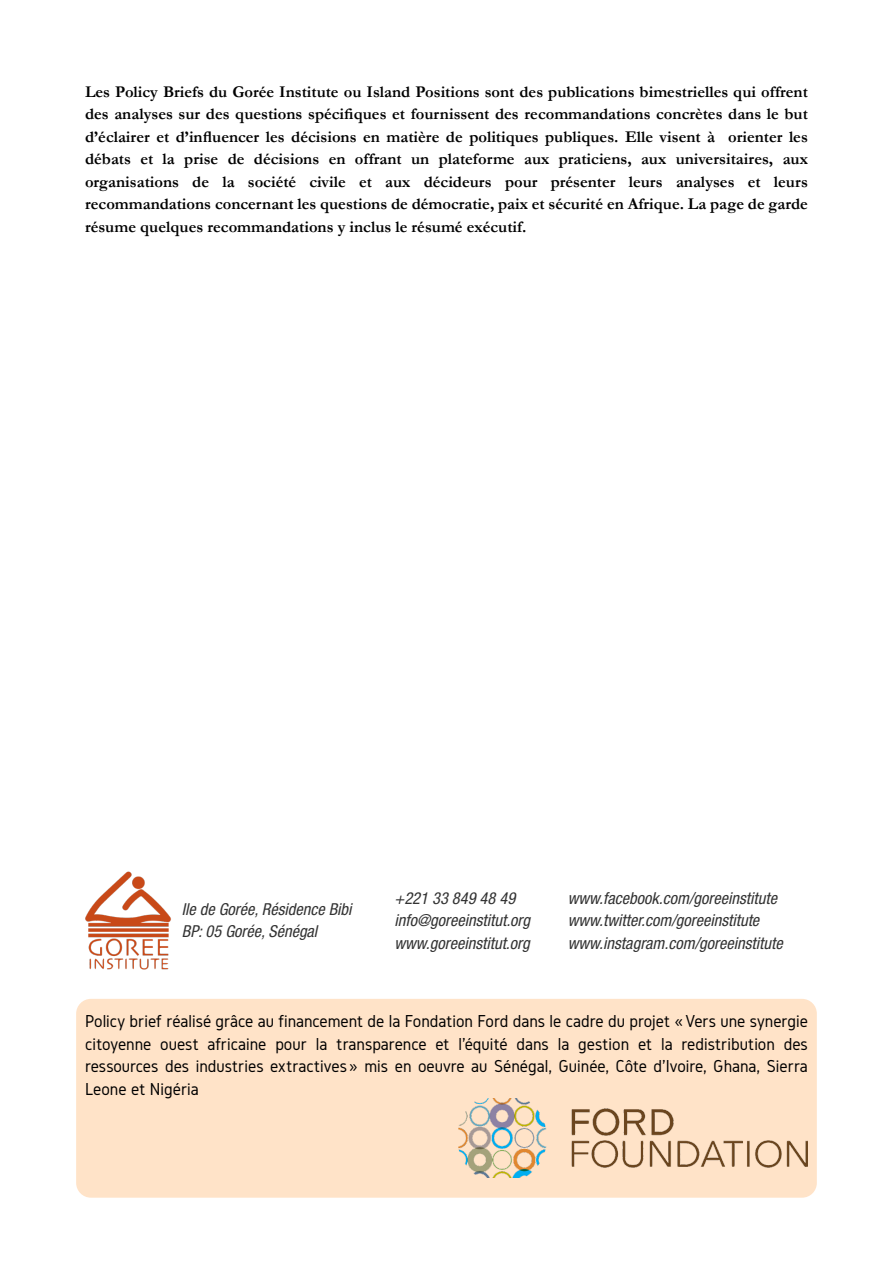
<style>
.page{position:relative;width:893px;height:1263px;background:#fff}
.page>*{position:absolute;margin:0;border:0;box-sizing:border-box;transform-origin:0 0}
.t1{font:18px/22.5px "Gidole";color:#000;text-align:justify}
.t2{font:700 16.5px/22.5px "Garamond";color:#000;text-align:justify}
.t3{font:italic condensed 16.5px/22.5px "Helvetica Neue LT Pro";color:#333}
</style>
<div class="page">
<div style="left:76px;top:999px;width:741px;height:199px;background:#ffe3c8;border-radius:15px"></div>
<img style="left:85px;top:871px;width:86px;height:99px">
<img style="left:459px;top:1098px;width:349px;height:80px">
<p class="t2" style="left:85px;top:82px;width:724px">Les Policy Briefs du Gorée Institute ou Island Positions sont des publications bimestrielles qui offrent des analyses sur des questions spécifiques et fournissent des recommandations concrètes dans le but d’éclairer et d’influencer les décisions en matière de politiques publiques. Elle visent à orienter les débats et la prise de décisions en offrant un plateforme aux praticiens, aux universitaires, aux organisations de la société civile et aux décideurs pour présenter leurs analyses et leurs recommandations concernant les questions de démocratie, paix et sécurité en Afrique. La page de garde résume quelques recommandations y inclus le résumé exécutif.</p>
<p class="t3" style="left:182px;top:900px;width:171px">Ile de Gorée, Résidence Bibi<br>BP: 05 Gorée, Sénégal</p>
<p class="t3" style="left:394px;top:889px;width:137px">+221 33 849 48 49 info@goreeinstitut.org www.goreeinstitut.org</p>
<p class="t3" style="left:568px;top:889px;width:216px">www.facebook.com/goreeinstitute www.twitter.com/goreeinstitute www.instagram.com/goreeinstitute</p>
<p class="t1" style="left:85px;top:1012px;width:724px">Policy brief réalisé grâce au financement de la Fondation Ford dans le cadre du projet « Vers une synergie citoyenne ouest africaine pour la transparence et l'équité dans la gestion et la redistribution des ressources des industries extractives » mis en oeuvre au Sénégal, Guinée, Côte d’Ivoire, Ghana, Sierra Leone et Nigéria</p>
</div>
